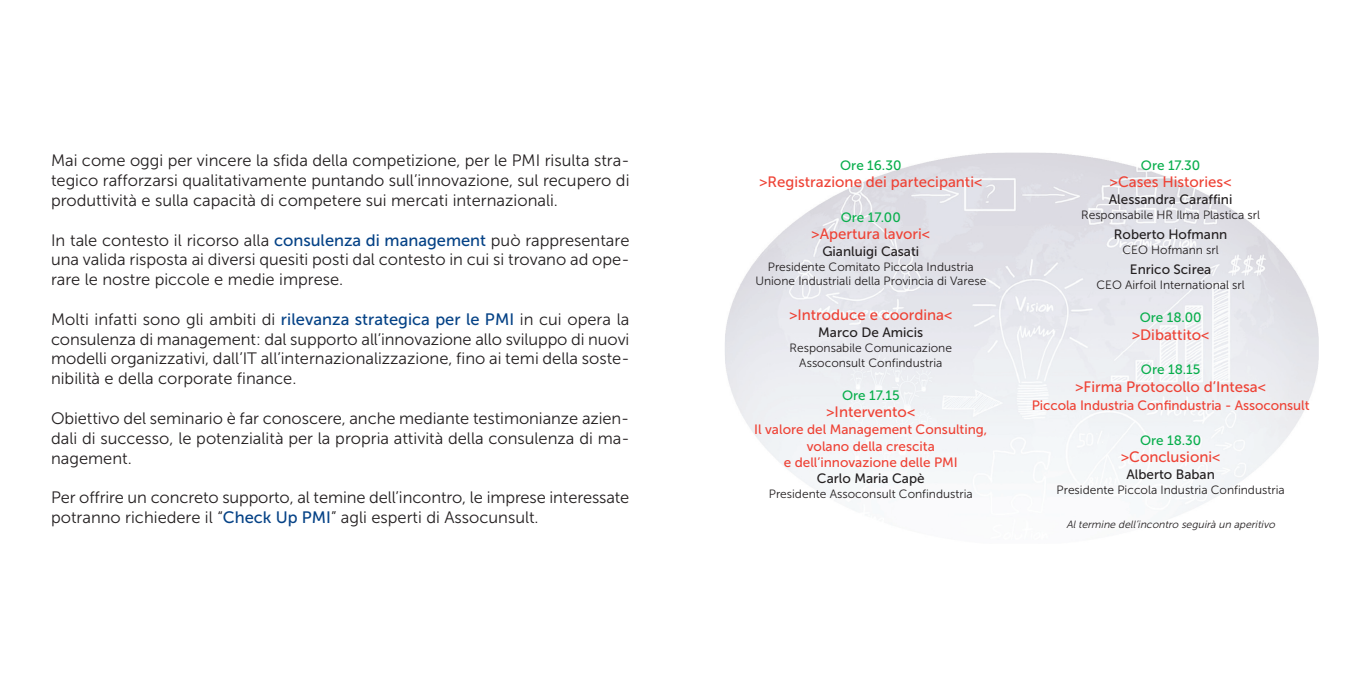
<style>
.page{position:relative;width:1361px;height:681px;background:#fff}
.page>*{position:absolute;margin:0;border:0;box-sizing:border-box;transform-origin:0 0}
.t1{font:16.5px/19.8px "Museo Sans 300";color:#231f20;text-align:justify}
.t2{font:15px "Museo Sans 500";color:#ee4235}
.t3{font:13.5px/16.2px "Museo Sans 500";color:#ee4235;text-align:center}
.t4{font:13.5px "Museo Sans 500";color:#231f20}
.t5{font:13.5px "Museo Sans 500";color:#08ae4c}
.t6{font:12px/14.4px "Museo Sans 300";color:#231f20;text-align:center}
.t7{font:italic 10.5px "Museo Sans 300";color:#231f20}
.s1{font-family:"Museo Sans 500";color:#054286}
</style>
<div class="page">
<img style="left:725px;top:152px;width:593px;height:371px">
<p class="t1" style="left:51px;top:152px;width:580px">Mai come oggi per vincere la sfida della competizione, per le PMI risulta stra&shy;tegico rafforzarsi qualitativamente puntando sull’innovazione, sul recupero di produttività e sulla capacità di competere sui mercati internazionali.</p>
<p class="t1" style="left:51px;top:231px;width:580px">In tale contesto il ricorso alla <span class="s1">consulenza di management</span> può rappresentare una valida risposta ai diversi quesiti posti dal contesto in cui si trovano ad ope&shy;rare le nostre piccole e medie imprese.</p>
<p class="t1" style="left:51px;top:311px;width:580px">Molti infatti sono gli ambiti di <span class="s1">rilevanza strategica per le PMI</span> in cui opera la consulenza di management: dal supporto all’innovazione allo sviluppo di nuovi modelli organizzativi, dall’IT all’internazionalizzazione, fino ai temi della soste&shy;nibilità e della corporate finance.</p>
<p class="t1" style="left:51px;top:410px;width:580px">Obiettivo del seminario è far conoscere, anche mediante testimonianze azien&shy;dali di successo, le potenzialità per la propria attività della consulenza di ma&shy;nagement.</p>
<p class="t1" style="left:51px;top:489px;width:580px">Per offrire un concreto supporto, al temine dell’incontro, le imprese interessate potranno richiedere il “<span class="s1">Check Up PMI</span>” agli esperti di Assocunsult.</p>
<p class="t5" style="left:840px;top:160px;width:63px">Ore 16.30</p>
<p class="t2" style="left:759px;top:176px;width:225px">&gt;Registrazione dei partecipanti&lt;</p>
<p class="t5" style="left:841px;top:212px;width:61px">Ore 17.00</p>
<p class="t2" style="left:811px;top:228px;width:120px">&gt;Apertura lavori&lt;</p>
<p class="t4" style="left:822px;top:246px;width:98px">Gianluigi Casati</p>
<p class="t6" style="left:755px;top:261px;width:232px">Presidente Comitato Piccola Industria<br>Unione Industriali della Provincia di Varese</p>
<p class="t2" style="left:789px;top:309px;width:165px">&gt;Introduce e coordina&lt;</p>
<p class="t4" style="left:818px;top:327px;width:107px">Marco De Amicis</p>
<p class="t6" style="left:789px;top:342px;width:164px">Responsabile Comunicazione<br>Assoconsult Confindustria</p>
<p class="t5" style="left:842px;top:390px;width:59px">Ore 17.15</p>
<p class="t2" style="left:826px;top:406px;width:91px">&gt;Intervento&lt;</p>
<p class="t3" style="left:754px;top:422px;width:235px">Il valore del Management Consulting, volano della crescita<br>e dell’innovazione delle PMI</p>
<p class="t4" style="left:817px;top:473px;width:109px">Carlo Maria Capè</p>
<p class="t6" style="left:769px;top:487px;width:205px">Presidente Assoconsult Confindustria</p>
<p class="t5" style="left:1141px;top:160px;width:61px">Ore 17.30</p>
<p class="t2" style="left:1109px;top:176px;width:124px">&gt;Cases Histories&lt;</p>
<p class="t4" style="left:1109px;top:194px;width:125px">Alessandra Caraffini</p>
<p class="t6" style="left:1081px;top:208px;width:180px">Responsabile HR Ilma Plastica srl</p>
<p class="t4" style="left:1114px;top:229px;width:115px">Roberto Hofmann</p>
<p class="t6" style="left:1122px;top:243px;width:98px">CEO Hofmann srl</p>
<p class="t4" style="left:1130px;top:264px;width:83px">Enrico Scirea</p>
<p class="t6" style="left:1096px;top:278px;width:150px">CEO Airfoil International srl</p>
<p class="t5" style="left:1139px;top:312px;width:63px">Ore 18.00</p>
<p class="t2" style="left:1132px;top:329px;width:79px">&gt;Dibattito&lt;</p>
<p class="t5" style="left:1141px;top:365px;width:61px">Ore 18.15</p>
<p class="t2" style="left:1075px;top:381px;width:192px">&gt;Firma Protocollo d’Intesa&lt;</p>
<p class="t3" style="left:1031px;top:398px;width:279px">Piccola Industria Confindustria - Assoconsult</p>
<p class="t5" style="left:1140px;top:435px;width:63px">Ore 18.30</p>
<p class="t2" style="left:1120px;top:451px;width:101px">&gt;Conclusioni&lt;</p>
<p class="t4" style="left:1126px;top:469px;width:90px">Alberto Baban</p>
<p class="t6" style="left:1056px;top:483px;width:229px">Presidente Piccola Industria Confindustria</p>
<p class="t7" style="left:1066px;top:520px;width:212px">Al termine dell’incontro seguirà un aperitivo</p>
</div>
